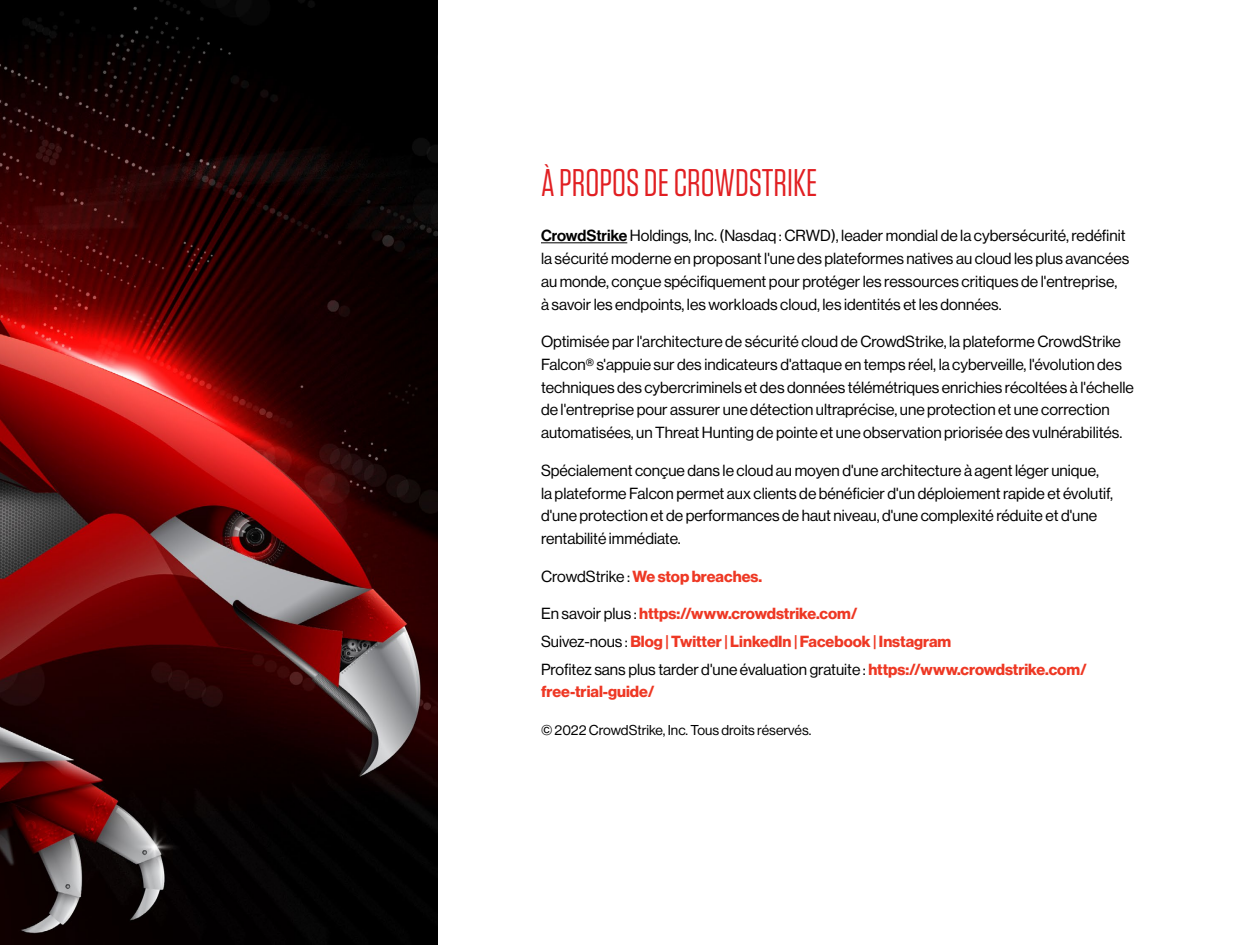
<style>
.page{position:relative;width:1260px;height:945px;background:#fff}
.page>*{position:absolute;margin:0;border:0;box-sizing:border-box;transform-origin:0 0}
.about_CrowdStrike{font:38.5px "Tungsten";color:#e11f22}
.Vasiko_keimeno{font:15.75px/22.8px "Haas Grot Disp 55 Roman";color:#000}
.Vasiko_keimeno-2{font:700 15.75px "Haas Grot Disp 75";color:#ee3824}
.Vasiko_keimeno-3{font:14px "Haas Grot Disp 55 Roman";color:#000}
.s1{font-family:"Haas Grot Disp 65";font-weight:500}
.s2{font-family:"Haas Grot Disp 55 Roman";font-weight:400;color:#000}
.s3{font-family:"Haas Grot Disp 75";font-weight:700;color:#ee3824}
</style>
<div class="page">
<img style="left:0;top:0;width:438px;height:945px">
<hr style="left:541px;top:242px;width:86px;height:1px;background:#000">
<p class="about_CrowdStrike" style="left:541px;top:163px;width:278px">À PROPOS DE CROWDSTRIKE</p>
<p class="Vasiko_keimeno" style="left:541px;top:224px;width:590px"><span class="s1">CrowdStrike</span> Holdings, Inc. (Nasdaq : CRWD), leader mondial de la cybersécurité, redéfinit la sécurité moderne en proposant l'une des plateformes natives au cloud les plus avancées au monde, conçue spécifiquement pour protéger les ressources critiques de l'entreprise,<br>à savoir les endpoints, les workloads cloud, les identités et les données.</p>
<p class="Vasiko_keimeno" style="left:541px;top:330px;width:594px">Optimisée par l'architecture de sécurité cloud de CrowdStrike, la plateforme CrowdStrike Falcon® s'appuie sur des indicateurs d'attaque en temps réel, la cyberveille, l'évolution des techniques des cybercriminels et des données télémétriques enrichies récoltées à l'échelle de l'entreprise pour assurer une détection ultraprécise, une protection et une correction automatisées, un Threat Hunting de pointe et une observation priorisée des vulnérabilités.</p>
<p class="Vasiko_keimeno" style="left:541px;top:459px;width:574px">Spécialement conçue dans le cloud au moyen d'une architecture à agent léger unique, la plateforme Falcon permet aux clients de bénéficier d'un déploiement rapide et évolutif, d'une protection et de performances de haut niveau, d'une complexité réduite et d'une rentabilité immédiate.</p>
<p class="Vasiko_keimeno-2" style="left:541px;top:567px;width:223px"><span class="s2">CrowdStrike :</span> We stop breaches.</p>
<p class="Vasiko_keimeno-2" style="left:541px;top:605px;width:318px"><span class="s2">En savoir plus :</span> https://www.crowdstrike.com/</p>
<p class="Vasiko_keimeno-2" style="left:541px;top:632px;width:412px"><span class="s2">Suivez-nous :</span>Blog | Twitter | LinkedIn | Facebook | Instagram</p>
<p class="Vasiko_keimeno" style="left:541px;top:658px;width:547px">Profitez sans plus tarder d'une évaluation gratuite : <span class="s3">https://www.crowdstrike.com/ free-trial-guide/</span></p>
<p class="Vasiko_keimeno-3" style="left:541px;top:722px;width:272px">© 2022 CrowdStrike, Inc. Tous droits réservés.</p>
</div>
